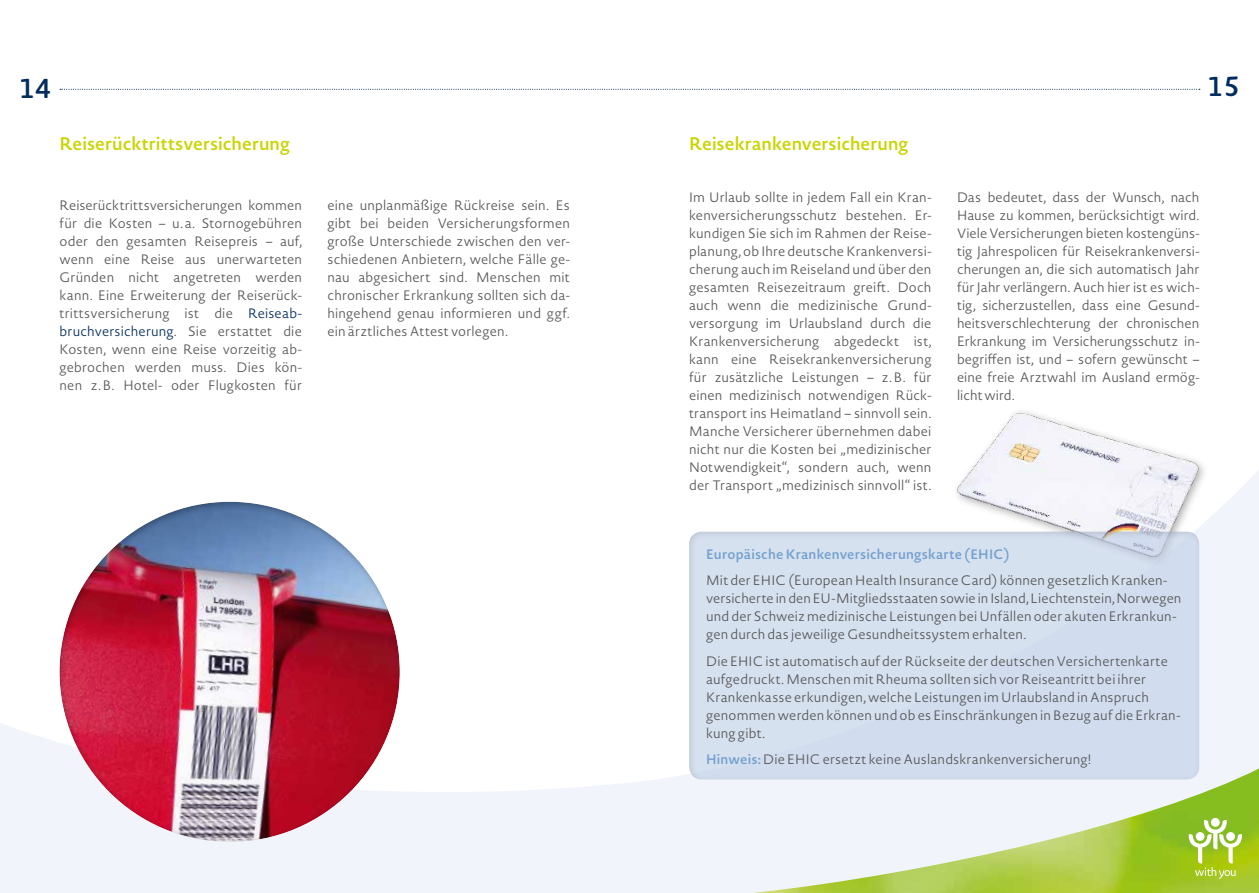
<style>
.page{position:relative;width:1259px;height:893px;background:#fff}
.page>*{position:absolute;margin:0;border:0;box-sizing:border-box;transform-origin:0 0}
.t1{font:600 27px "Novel Sans Rd Pro";color:#002c5e}
.t2{font:600 18px "Novel Sans Rd Pro";color:#cad400}
.t3{font:300 13.5px/18px "Novel Sans Rd Pro";letter-spacing:.01em;color:#565655;text-align:justify}
.t4{font:600 13.5px "Novel Sans Rd Pro";letter-spacing:.015em;color:#74a0ce}
.s1{color:#002c5e}
.s2{font-weight:600;color:#74a0ce}
</style>
<div class="page">
<svg style="left:629px;top:470px;width:630px;height:423px"></svg>
<svg style="left:0;top:723px;width:629px;height:170px;fill:#f1f5fb"></svg>
<img style="left:752px;top:768px;width:507px;height:125px">
<svg style="left:1188px;top:818px;width:54px;height:61px"></svg>
<div style="left:59px;top:499px;width:344px;height:344px;background:#000;opacity:.35"></div>
<img style="left:952px;top:411px;width:252px;height:153px">
<svg style="left:60px;top:89px;width:1140px;height:1px"></svg>
<div style="left:689px;top:530px;width:512px;height:251px;background:#d6e1f0"></div>
<h1 class="t1" style="left:19px;top:68px;width:33px">14</h1>
<h1 class="t1" style="left:1208px;top:66px;width:33px">15</h1>
<h2 class="t2" style="left:60px;top:130px;width:232px">Reiserücktrittsversicherung</h2>
<h2 class="t2" style="left:689px;top:130px;width:221px">Reisekrankenversicherung</h2>
<p class="t3" style="left:689px;top:188px;width:244px">Im Urlaub sollte in jedem Fall ein Kran&shy;kenversicherungsschutz bestehen. Er&shy;kundigen Sie sich im Rahmen der Reise&shy;planung, ob Ihre deutsche Krankenversi&shy;cherung auch im Reiseland und über den gesamten Reisezeitraum greift. Doch auch wenn die medizinische Grund&shy;versorgung im Urlaubsland durch die Krankenversicherung abgedeckt ist, kann eine Reisekrankenversicherung für zusätzliche Leistungen – z.B. für einen medizinisch notwendigen Rück&shy;transport ins Heimatland – sinnvoll sein.<br>Manche Versicherer übernehmen dabei nicht nur die Kosten bei „medizinischer Notwendigkeit“, sondern auch, wenn der Transport „medizinisch sinnvoll“ ist.</p>
<p class="t3" style="left:957px;top:188px;width:244px">Das bedeutet, dass der Wunsch, nach Hause zu kommen, berücksichtigt wird.<br>Viele Versicherungen bieten kostengüns&shy;tig Jahrespolicen für Reisekrankenversi&shy;cherungen an, die sich automatisch Jahr für Jahr verlängern. Auch hier ist es wich&shy;tig, sicherzustellen, dass eine Gesund&shy;heitsverschlechterung der chronischen Erkrankung im Versicherungsschutz in&shy;begriffen ist, und – sofern gewünscht – eine freie Arztwahl im Ausland ermög&shy;licht wird.</p>
<p class="t3" style="left:60px;top:196px;width:244px">Reiserücktrittsversicherungen kommen für die Kosten – u.a. Stornogebühren oder den gesamten Reisepreis – auf, wenn eine Reise aus unerwarteten Gründen nicht angetreten werden kann. Eine Erweiterung der Reiserück&shy;trittsversicherung ist die <span class="s1">Reiseab&shy;bruchversicherung</span>. Sie erstattet die Kosten, wenn eine Reise vorzeitig ab&shy;gebrochen werden muss. Dies kön&shy;nen z.B. Hotel- oder Flugkosten für</p>
<p class="t3" style="left:327px;top:196px;width:244px">eine unplanmäßige Rückreise sein. Es gibt bei beiden Versicherungsformen große Unterschiede zwischen den ver&shy;schiedenen Anbietern, welche Fälle ge&shy;nau abgesichert sind. Menschen mit chronischer Erkrankung sollten sich da&shy;hingehend genau informieren und ggf. ein ärztliches Attest vorlegen.</p>
<p class="t4" style="left:706px;top:544px;width:305px">Europäische Krankenversicherungskarte (EHIC)</p>
<p class="t3" style="left:706px;top:571px;width:477px;text-align:left">Mit der EHIC (European Health Insurance Card) können gesetzlich Kranken&shy;versicherte in den EU-Mitgliedsstaaten sowie in Island, Liechtenstein, Norwegen und der Schweiz medizinische Leistungen bei Unfällen oder akuten Erkrankun&shy;gen durch das jeweilige Gesundheitssystem erhalten.</p>
<p class="t3" style="left:706px;top:652px;width:476px;text-align:left">Die EHIC ist automatisch auf der Rückseite der deutschen Versichertenkarte aufgedruckt. Menschen mit Rheuma sollten sich vor Reiseantritt bei ihrer Krankenkasse erkundigen, welche Leistungen im Urlaubsland in Anspruch genommen werden können und ob es Einschränkungen in Bezug auf die Erkran&shy;kung gibt.</p>
<p class="t3" style="left:706px;top:750px;width:387px"><span class="s2">Hinweis:</span> Die EHIC ersetzt keine Auslandskrankenversicherung!</p>
</div>
